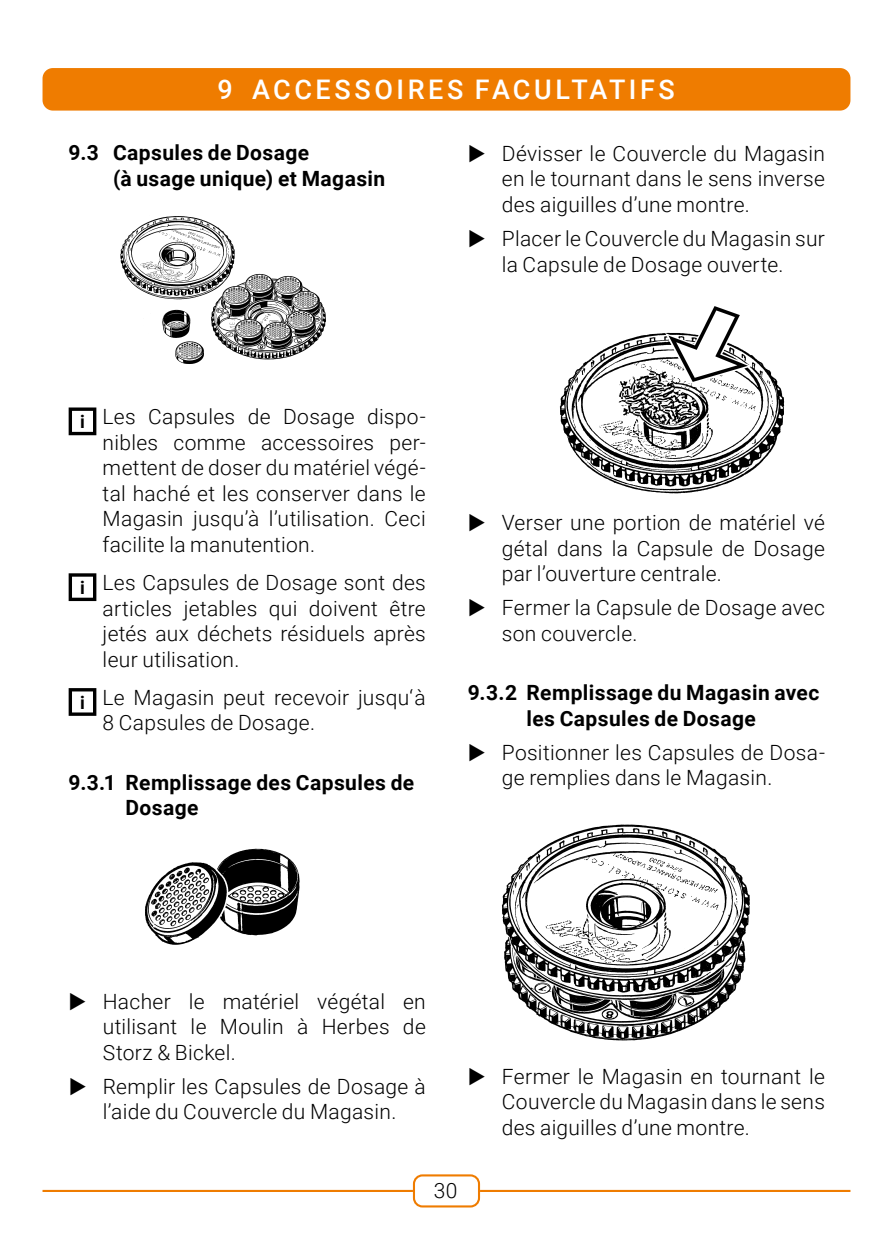
<style>
.page{position:relative;width:893px;height:1259px;background:#fff}
.page>*{position:absolute;margin:0;border:0;box-sizing:border-box;transform-origin:0 0}
.t1{font:500 27px "Roboto";letter-spacing:.13em;color:#fff}
.t2{font:300 21px/25.5px "Roboto";letter-spacing:.015em;color:#000;text-align:justify}
.t3{font:700 21px/25.5px "Roboto";letter-spacing:.02em;color:#000}
</style>
<div class="page">
<div style="left:413px;top:1174px;width:67px;height:33px;border:2px solid #ef7c00;border-radius:9px"></div>
<hr style="left:43px;top:1190px;width:370px;height:2px;background:#ef7c00">
<hr style="left:480px;top:1190px;width:370px;height:2px;background:#ef7c00">
<div style="left:43px;top:68px;width:807px;height:43px;background:#ef7c00;border-radius:10px"></div>
<div style="left:69px;top:407px;width:27px;height:28px;border:3px solid #000"></div>
<div style="left:69px;top:573px;width:27px;height:28px;border:3px solid #000"></div>
<div style="left:69px;top:688px;width:27px;height:28px;border:3px solid #000"></div>
<img style="left:120px;top:216px;width:206px;height:148px">
<img style="left:145px;top:848px;width:155px;height:97px">
<img style="left:559px;top:306px;width:226px;height:188px">
<img style="left:502px;top:824px;width:248px;height:217px">
<p class="t1" style="left:217px;top:70px;width:459px">9 ACCESSOIRES FACULTATIFS</p>
<p class="t3" style="left:113px;top:139px;width:274px;text-indent:-44px">9.3 Capsules de Dosage<br>(à usage unique) et Magasin</p>
<p class="t2" style="left:502px;top:140px;width:325px">Dévisser le Couvercle du Magasin en le tournant dans le sens inverse des aiguilles d’une montre.</p>
<p class="t2" style="left:502px;top:225px;width:325px">Placer le Couvercle du Magasin sur la Capsule de Dosage ouverte.</p>
<p class="t2" style="left:103px;top:403px;width:325px;text-indent:-23px"><sub>i</sub> Les Capsules de Dosage dispo&shy;nibles comme accessoires per&shy;mettent de doser du matériel végé&shy;tal haché et les conserver dans le Magasin jusqu’à l’utilisation. Ceci facilite la manutention.</p>
<p class="t2" style="left:103px;top:569px;width:325px;text-indent:-23px"><sub>i</sub> Les Capsules de Dosage sont des articles jetables qui doivent être jetés aux déchets résiduels après leur utilisation.</p>
<p class="t2" style="left:103px;top:684px;width:325px;text-indent:-23px"><sub>i</sub> Le Magasin peut recevoir jusqu‘à<br>8 Capsules de Dosage.</p>
<p class="t3" style="left:125px;top:769px;width:290px;text-indent:-57px">9.3.1 Remplissage des Capsules de<br>Dosage</p>
<p class="t2" style="left:502px;top:509px;width:325px">Verser une portion de matériel vé gétal dans la Capsule de Dosage par l’ouverture centrale.</p>
<p class="t2" style="left:502px;top:594px;width:325px">Fermer la Capsule de Dosage avec son couvercle.</p>
<p class="t3" style="left:468px;top:679px;width:353px;text-align:center">9.3.2 Remplissage du Magasin avec les Capsules de Dosage</p>
<p class="t2" style="left:502px;top:739px;width:325px">Positionner les Capsules de Dosa&shy;ge remplies dans le Magasin.</p>
<p class="t2" style="left:103px;top:988px;width:325px">Hacher le matériel végétal en utilisant le Moulin à Herbes de Storz &amp; Bickel.</p>
<p class="t2" style="left:103px;top:1073px;width:325px">Remplir les Capsules de Dosage à l’aide du Couvercle du Magasin.</p>
<p class="t2" style="left:502px;top:1062px;width:325px">Fermer le Magasin en tournant le Couvercle du Magasin dans le sens des aiguilles d’une montre.</p>
<p class="t2" style="left:434px;top:1177px;width:25px">30</p>
</div>
